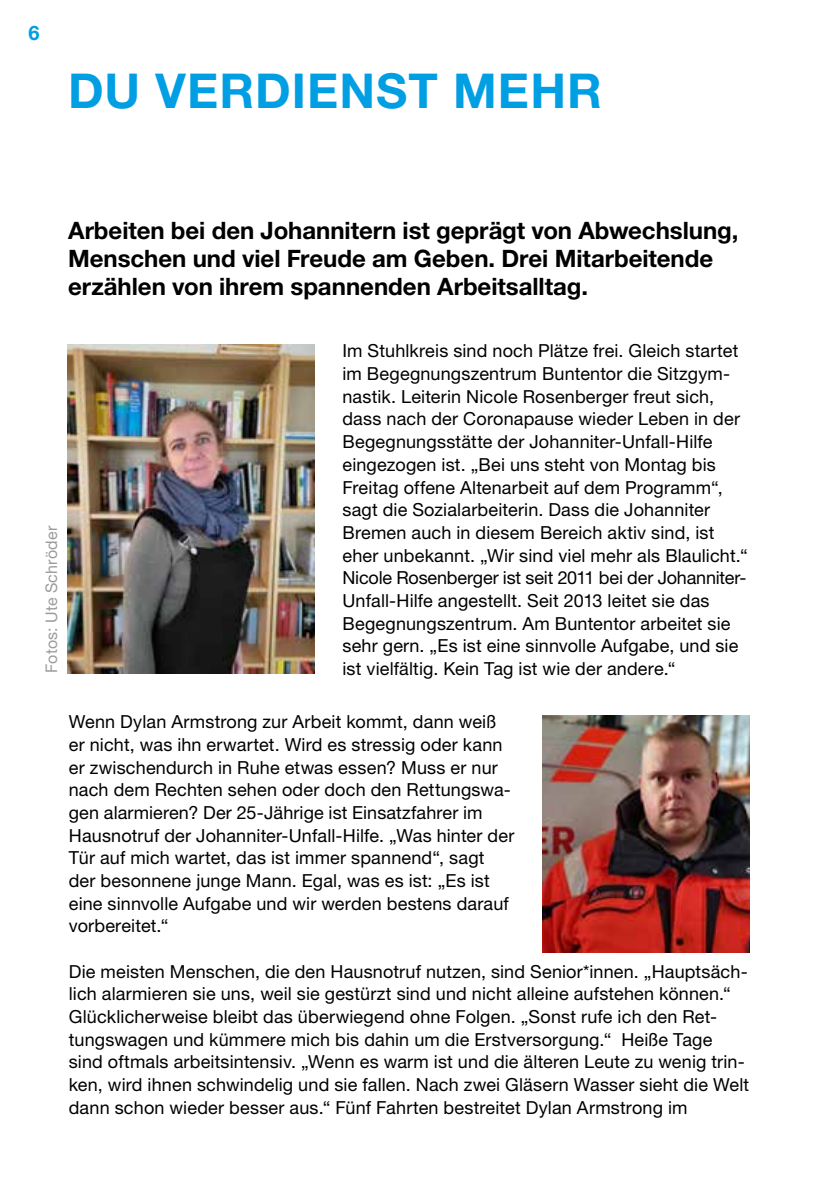
<style>
.page{position:relative;width:840px;height:1191px;background:#fff}
.page>*{position:absolute;margin:0;border:0;box-sizing:border-box;transform-origin:0 0}
.t1{font:700 48px "Helvetica Neue LT Std";letter-spacing:.02em;color:#009ee3}
.t2{font:700 24px/28px "Helvetica Neue LT Std";color:#000}
.t3{font:700 20px "Helvetica Neue LT Std";color:#009ee3}
.t4{font:18px/22.6px "Helvetica Neue LT Std";letter-spacing:.01em;color:#000}
.t5{font:16px "Helvetica Neue LT Std";letter-spacing:.015em;color:#9c9c9d}
</style>
<div class="page">
<img style="left:542px;top:715px;width:207px;height:238px">
<img style="left:67px;top:344px;width:247px;height:329px">
<p class="t3" style="left:28px;top:20px;width:13px">6</p>
<h1 class="t1" style="left:68px;top:61px;width:535px">DU VERDIENST MEHR</h1>
<h2 class="t2" style="left:68px;top:216px;width:671px">Arbeiten bei den Johannitern ist geprägt von Abwechslung,<br>Menschen und viel Freude am Geben. Drei Mitarbeitende erzählen von ihrem spannenden Arbeitsalltag.</h2>
<p class="t5" style="left:42px;top:673px;width:148px;rotate:-90deg">Fotos: Ute Schröder</p>
<p class="t4" style="left:342px;top:339px;width:406px">Im Stuhlkreis sind noch Plätze frei. Gleich startet im Begegnungszentrum Buntentor die Sitzgym&shy;nastik. Leiterin Nicole Rosenberger freut sich, dass nach der Coronapause wieder Leben in der Begegnungsstätte der Johanniter-Unfall-Hilfe eingezogen ist. „Bei uns steht von Montag bis Freitag offene Altenarbeit auf dem Programm“, sagt die Sozialarbeiterin. Dass die Johanniter Bremen auch in diesem Bereich aktiv sind, ist eher unbekannt. „Wir sind viel mehr als Blaulicht.“ Nicole Rosenberger ist seit 2011 bei der Johanniter-Unfall-Hilfe angestellt. Seit 2013 leitet sie das Begegnungszentrum. Am Buntentor arbeitet sie sehr gern. „Es ist eine sinnvolle Aufgabe, und sie ist vielfältig. Kein Tag ist wie der andere.“</p>
<p class="t4" style="left:69px;top:710px;width:447px">Wenn Dylan Armstrong zur Arbeit kommt, dann weiß er nicht, was ihn erwartet. Wird es stressig oder kann er zwischendurch in Ruhe etwas essen? Muss er nur nach dem Rechten sehen oder doch den Rettungswa&shy;gen alarmieren? Der 25-Jährige ist Einsatzfahrer im Hausnotruf der Johanniter-Unfall-Hilfe. „Was hinter der Tür auf mich wartet, das ist immer spannend“, sagt der besonnene junge Mann. Egal, was es ist: „Es ist eine sinnvolle Aufgabe und wir werden bestens darauf vorbereitet.“</p>
<p class="t4" style="left:69px;top:959px;width:681px">Die meisten Menschen, die den Hausnotruf nutzen, sind Senior*innen. „Hauptsäch&shy;lich alarmieren sie uns, weil sie gestürzt sind und nicht alleine aufstehen können.“ Glücklicherweise bleibt das überwiegend ohne Folgen. „Sonst rufe ich den Ret&shy;tungswagen und kümmere mich bis dahin um die Erstversorgung.“ Heiße Tage sind oftmals arbeitsintensiv. „Wenn es warm ist und die älteren Leute zu wenig trin&shy;ken, wird ihnen schwindelig und sie fallen. Nach zwei Gläsern Wasser sieht die Welt dann schon wieder besser aus.“ Fünf Fahrten bestreitet Dylan Armstrong im</p>
</div>
